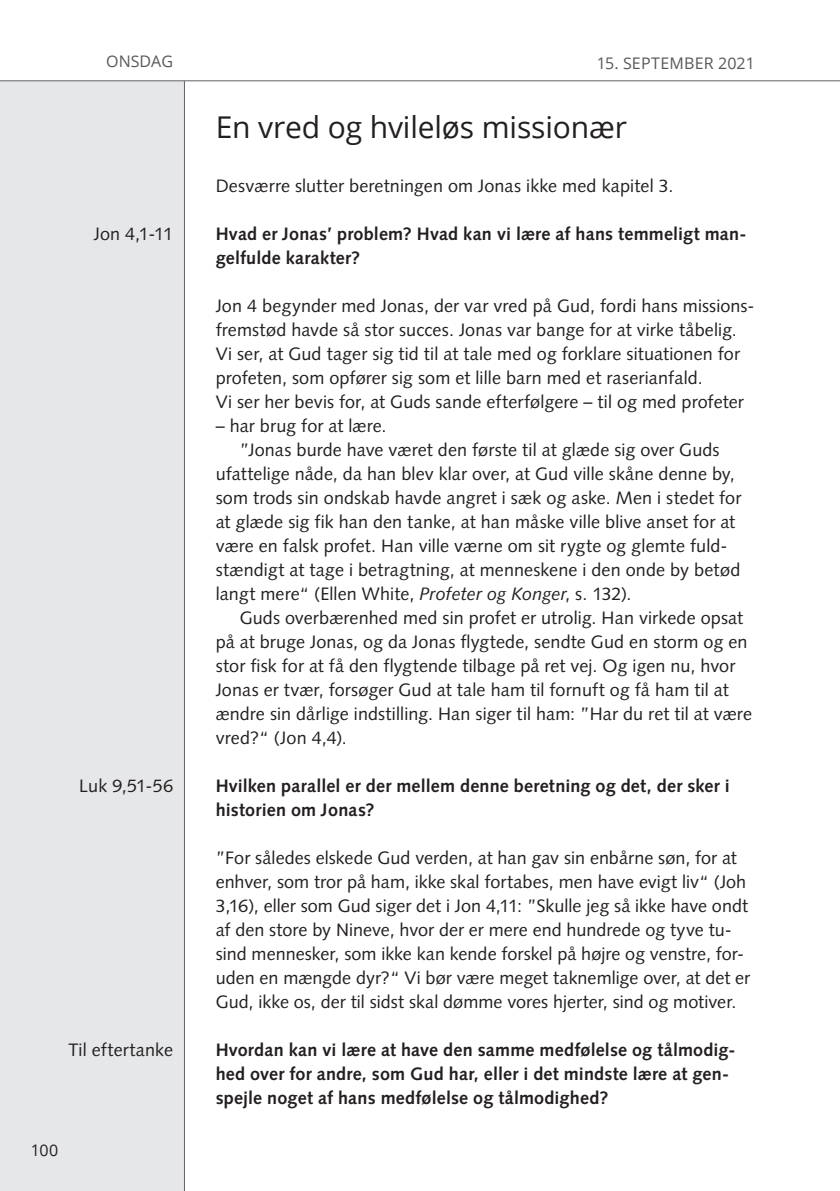
<style>
.page{position:relative;width:840px;height:1191px;background:#fff}
.page>*{position:absolute;margin:0;border:0;box-sizing:border-box;transform-origin:0 0}
.Overskrift_ugedage{font:30px "Open Sans";letter-spacing:-.005em;color:#231f20}
.Brød{font:18px/24px "Syntax LT Std";letter-spacing:.005em;color:#231f20}
.Brød_m__indryk{font:18px/24px "Syntax LT Std";letter-spacing:.005em;color:#231f20}
.Brød-2{font:700 18px/24px "Syntax LT Std";letter-spacing:.01em;color:#231f20}
.Margin{font:18px "Syntax LT Std";letter-spacing:.005em;color:#231f20}
.dato{font:16px "Open Sans";letter-spacing:.01em;color:#57585a}
.Ugedag{font:16px "Open Sans";color:#57585a}
.t1{font:16px "Open Sans";color:#231f20}
.s1{font-style:italic}
</style>
<div class="page">
<div style="left:0;top:0;width:184px;height:1191px;background:#e6e7e9"></div>
<hr style="left:184px;top:0;width:1px;height:1191px;background:#636366">
<div style="left:0;top:0;width:839px;height:81px;background:#fff"></div>
<hr style="left:0;top:80px;width:839px;height:1px;background:#636366">
<p class="Ugedag" style="left:106px;top:50px;width:68px">ONSDAG</p>
<p class="Margin" style="left:94px;top:223px;width:81px">Jon 4,1-11</p>
<p class="Margin" style="left:79px;top:775px;width:95px">Luk 9,51-56</p>
<p class="Margin" style="left:68px;top:1039px;width:106px">Til eftertanke</p>
<p class="t1" style="left:31px;top:1138px;width:29px">100</p>
<p class="dato" style="left:596px;top:52px;width:160px">15. SEPTEMBER 2021</p>
<p class="Overskrift_ugedage" style="left:215px;top:106px;width:412px">En vred og hvileløs missionær</p>
<p class="Brød" style="left:215px;top:174px;width:459px">Desværre slutter beretningen om Jonas ikke med kapitel 3.</p>
<p class="Brød-2" style="left:215px;top:222px;width:532px">Hvad er Jonas’ problem? Hvad kan vi lære af hans temmeligt man&shy;gelfulde karakter?</p>
<p class="Brød" style="left:215px;top:294px;width:540px">Jon 4 begynder med Jonas, der var vred på Gud, fordi hans missions&shy;fremstød havde så stor succes. Jonas var bange for at virke tåbelig.<br>Vi ser, at Gud tager sig tid til at tale med og forklare situationen for profeten, som opfører sig som et lille barn med et raserianfald.</p>
<p class="Brød" style="left:215px;top:390px;width:529px">Vi ser her bevis for, at Guds sande efterfølgere – til og med profeter</p>
<p class="Brød" style="left:215px;top:414px;width:172px">– har brug for at lære.</p>
<p class="Brød_m__indryk" style="left:215px;top:438px;width:527px;text-indent:24px">”Jonas burde have været den første til at glæde sig over Guds ufattelige nåde, da han blev klar over, at Gud ville skåne denne by, som trods sin ondskab havde angret i sæk og aske. Men i stedet for at glæde sig fik han den tanke, at han måske ville blive anset for at være en falsk profet. Han ville værne om sit rygte og glemte fuld&shy;stændigt at tage i betragtning, at menneskene i den onde by betød langt mere“ (Ellen White, <span class="s1">Profeter og Konger</span>, s. 132).</p>
<p class="Brød_m__indryk" style="left:215px;top:606px;width:537px;text-indent:24px">Guds overbærenhed med sin profet er utrolig. Han virkede opsat på at bruge Jonas, og da Jonas flygtede, sendte Gud en storm og en stor fisk for at få den flygtende tilbage på ret vej. Og igen nu, hvor Jonas er tvær, forsøger Gud at tale ham til fornuft og få ham til at ændre sin dårlige indstilling. Han siger til ham: ”Har du ret til at være vred?“ (Jon 4,4).</p>
<p class="Brød-2" style="left:215px;top:774px;width:515px">Hvilken parallel er der mellem denne beretning og det, der sker i historien om Jonas?</p>
<p class="Brød" style="left:215px;top:846px;width:536px">”For således elskede Gud verden, at han gav sin enbårne søn, for at enhver, som tror på ham, ikke skal fortabes, men have evigt liv“ (Joh 3,16), eller som Gud siger det i Jon 4,11: ”Skulle jeg så ikke have ondt af den store by Nineve, hvor der er mere end hundrede og tyve tu&shy;sind mennesker, som ikke kan kende forskel på højre og venstre, for&shy;uden en mængde dyr?“ Vi bør være meget taknemlige over, at det er Gud, ikke os, der til sidst skal dømme vores hjerter, sind og motiver.</p>
<p class="Brød-2" style="left:215px;top:1038px;width:521px">Hvordan kan vi lære at have den samme medfølelse og tålmodig&shy;hed over for andre, som Gud har, eller i det mindste lære at gen&shy;spejle noget af hans medfølelse og tålmodighed?</p>
</div>
